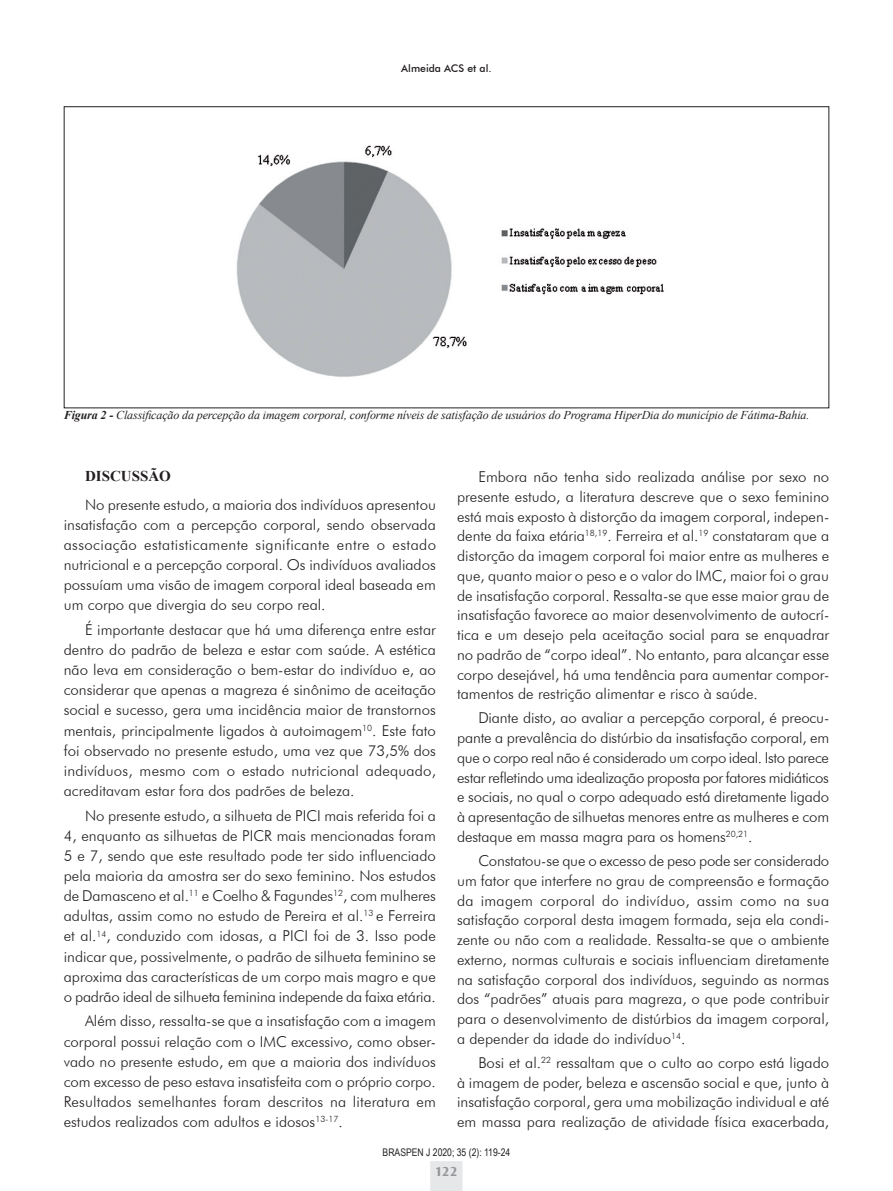
<style>
.page{position:relative;width:893px;height:1191px;background:#fff}
.page>*{position:absolute;margin:0;border:0;box-sizing:border-box;transform-origin:0 0}
.Texto{font:300 15px/19.8px "Futura BT";color:#231f20;text-align:justify}
.Subtítulos_principai{font:700 15px "Times New Roman";color:#231f20}
.t1{font:700 13.5px "Castle T";color:#939598}
.t2{font:italic 12px "Times New Roman";letter-spacing:-.01em;color:#231f20}
.t3{font:10.5px "Arial Narrow";color:#231f20}
.t4{font:500 10.5px "Futura BT";color:#231f20}
.s1{font-weight:700}
</style>
<div class="page">
<svg style="left:430px;top:1161px;width:33px;height:30px"></svg>
<img style="left:236px;top:145px;width:428px;height:232px">
<p class="t4" style="left:401px;top:62px;width:92px">Almeida ACS et al.</p>
<p class="t2" style="left:64px;top:407px;width:747px"><span class="s1">Figura 2 -</span> Classificação da percepção da imagem corporal, conforme níveis de satisfação de usuários do Programa HiperDia do município de Fátima-Bahia.</p>
<p class="Subtítulos_principai" style="left:85px;top:465px;width:87px">DISCUSSÃO</p>
<p class="Texto" style="left:64px;top:494px;width:374px;text-indent:21px">No presente estudo, a maioria dos indivíduos apresentou insatisfação com a percepção corporal, sendo observada associação estatisticamente significante entre o estado nutricional e a percepção corporal. Os indivíduos avaliados possuíam uma visão de imagem corporal ideal baseada em um corpo que divergia do seu corpo real.</p>
<p class="Texto" style="left:64px;top:619px;width:374px;text-indent:21px">É importante destacar que há uma diferença entre estar dentro do padrão de beleza e estar com saúde. A estética não leva em consideração o bem-estar do indivíduo e, ao considerar que apenas a magreza é sinônimo de aceitação social e sucesso, gera uma incidência maior de transtornos mentais, principalmente ligados à autoimagem<sup>10</sup>. Este fato foi observado no presente estudo, uma vez que 73,5% dos indivíduos, mesmo com o estado nutricional adequado, acreditavam estar fora dos padrões de beleza.</p>
<p class="Texto" style="left:64px;top:805px;width:374px;text-indent:21px">No presente estudo, a silhueta de PICI mais referida foi a 4, enquanto as silhuetas de PICR mais mencionadas foram 5 e 7, sendo que este resultado pode ter sido influenciado pela maioria da amostra ser do sexo feminino. Nos estudos de Damasceno et al.<sup>11</sup> e Coelho &amp; Fagundes<sup>12</sup>, com mulheres adultas, assim como no estudo de Pereira et al.<sup>13</sup> e Ferreira et al.<sup>14</sup>, conduzido com idosas, a PICI foi de 3. Isso pode indicar que, possivelmente, o padrão de silhueta feminino se aproxima das características de um corpo mais magro e que o padrão ideal de silhueta feminina independe da faixa etária.</p>
<p class="Texto" style="left:64px;top:1010px;width:374px;text-indent:21px">Além disso, ressalta-se que a insatisfação com a imagem corporal possui relação com o IMC excessivo, como obser&shy;vado no presente estudo, em que a maioria dos indivíduos com excesso de peso estava insatisfeita com o próprio corpo.<br>Resultados semelhantes foram descritos na literatura em estudos realizados com adultos e idosos<sup>13-17</sup>.</p>
<p class="Texto" style="left:457px;top:467px;width:374px;text-indent:21px">Embora não tenha sido realizada análise por sexo no presente estudo, a literatura descreve que o sexo feminino está mais exposto à distorção da imagem corporal, indepen&shy;dente da faixa etária<sup>18,19</sup>. Ferreira et al.<sup>19</sup> constataram que a distorção da imagem corporal foi maior entre as mulheres e que, quanto maior o peso e o valor do IMC, maior foi o grau de insatisfação corporal. Ressalta-se que esse maior grau de insatisfação favorece ao maior desenvolvimento de autocrí&shy;tica e um desejo pela aceitação social para se enquadrar no padrão de “corpo ideal”. No entanto, para alcançar esse corpo desejável, há uma tendência para aumentar compor&shy;tamentos de restrição alimentar e risco à saúde.</p>
<p class="Texto" style="left:457px;top:708px;width:374px;text-indent:21px">Diante disto, ao avaliar a percepção corporal, é preocu&shy;pante a prevalência do distúrbio da insatisfação corporal, em que o corpo real não é considerado um corpo ideal. Isto parece estar refletindo uma idealização proposta por fatores midiáticos e sociais, no qual o corpo adequado está diretamente ligado à apresentação de silhuetas menores entre as mulheres e com destaque em massa magra para os homens<sup>20,21</sup>.</p>
<p class="Texto" style="left:457px;top:850px;width:374px;text-indent:21px">Constatou-se que o excesso de peso pode ser considerado um fator que interfere no grau de compreensão e formação da imagem corporal do indivíduo, assim como na sua satisfação corporal desta imagem formada, seja ela condi&shy;zente ou não com a realidade. Ressalta-se que o ambiente externo, normas culturais e sociais influenciam diretamente na satisfação corporal dos indivíduos, seguindo as normas dos “padrões” atuais para magreza, o que pode contribuir para o desenvolvimento de distúrbios da imagem corporal, a depender da idade do indivíduo<sup>14</sup>.</p>
<p class="Texto" style="left:457px;top:1052px;width:374px;text-indent:21px">Bosi et al.<sup>22</sup> ressaltam que o culto ao corpo está ligado à imagem de poder, beleza e ascensão social e que, junto à insatisfação corporal, gera uma mobilização individual e até em massa para realização de atividade física exacerbada,</p>
<p class="t3" style="left:383px;top:1144px;width:129px">BRASPEN J 2020; 35 (2): 119-24</p>
<p class="t1" style="left:435px;top:1164px;width:24px">122</p>
</div>
